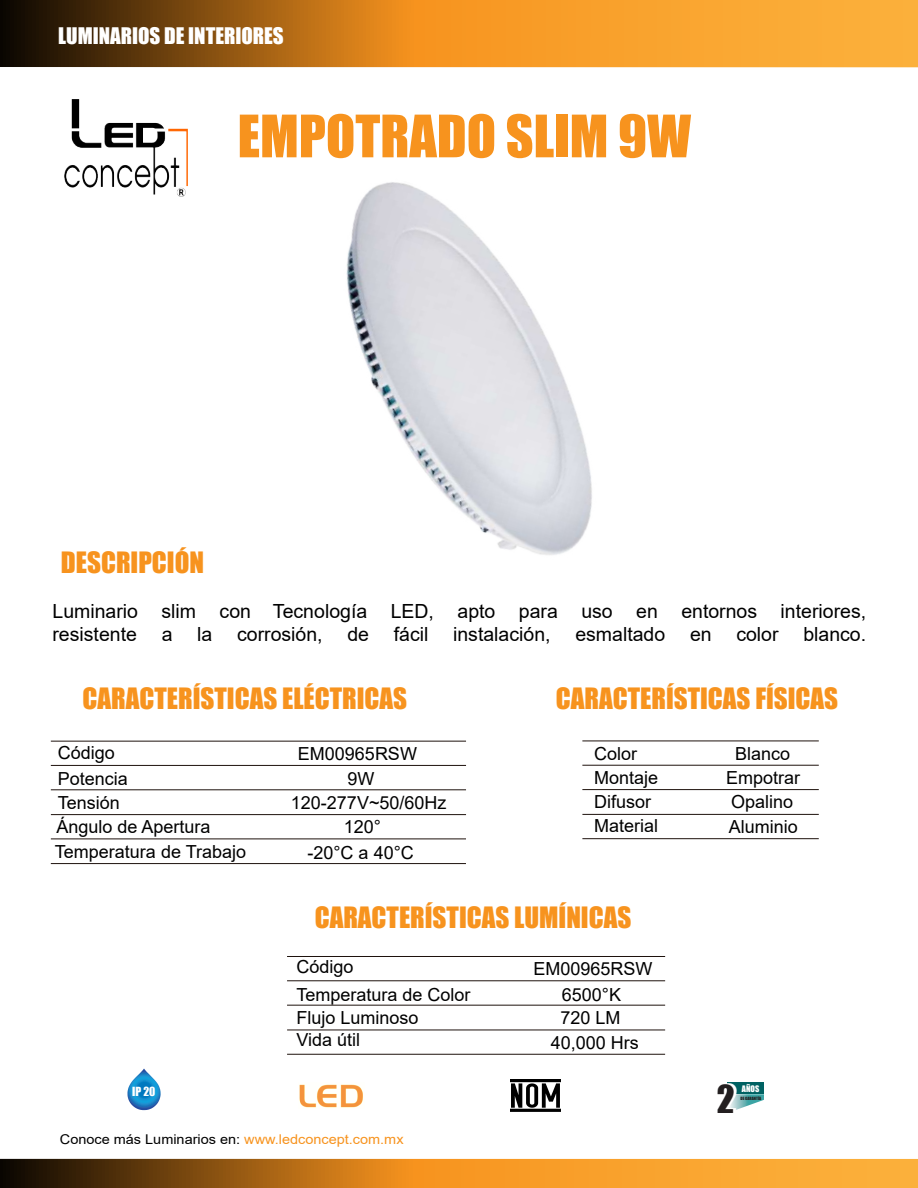
<style>
.page{position:relative;width:918px;height:1188px;background:#fff}
.page>*{position:absolute;margin:0;border:0;box-sizing:border-box;transform-origin:0 0}
.t1{font:54px "Impact";color:#f7931e}
.t2{font:35.4px "Impact";color:#fff}
.t3{font:27px "Impact";color:#f7931e}
.t4{font:21px "Impact";color:#fff}
.t5{font:19.5px/23.4px "Arial";color:#000}
.t6{font:18px/24px "Arial";color:#000}
.t7{font:13.5px "Arial";color:#000;scale:1.07 1}
.t8{font:11.55px "Impact";color:#fff}
.t9{font:8.25px "Impact";color:#fff}
.t10{font:4.05px "Impact";color:#231f20}
.s1{color:#f7931e}
</style>
<div class="page">
<svg style="left:0;top:0;width:918px;height:67px;background:#c37c20"></svg>
<img style="left:64px;top:100px;width:123px;height:97px">
<img style="left:346px;top:182px;width:246px;height:373px">
<svg style="left:0;top:1159px;width:918px;height:29px;background:#c37c20"></svg>
<hr style="left:51px;top:741px;width:415px;height:1px;background:#1e120d">
<hr style="left:51px;top:765px;width:415px;height:1px;background:#1e120d">
<hr style="left:51px;top:790px;width:415px;height:1px;background:#1e120d">
<hr style="left:51px;top:814px;width:415px;height:1px;background:#1e120d">
<hr style="left:51px;top:839px;width:415px;height:1px;background:#1e120d">
<hr style="left:51px;top:863px;width:415px;height:1px;background:#1e120d">
<hr style="left:287px;top:956px;width:378px;height:1px;background:#1e120d">
<hr style="left:287px;top:981px;width:378px;height:1px;background:#1e120d">
<hr style="left:287px;top:1005px;width:378px;height:1px;background:#1e120d">
<hr style="left:287px;top:1030px;width:378px;height:1px;background:#1e120d">
<hr style="left:287px;top:1054px;width:378px;height:1px;background:#1e120d">
<hr style="left:582px;top:741px;width:237px;height:1px;background:#1e120d">
<hr style="left:582px;top:765px;width:237px;height:1px;background:#1e120d">
<hr style="left:582px;top:789px;width:237px;height:1px;background:#1e120d">
<hr style="left:582px;top:814px;width:237px;height:1px;background:#1e120d">
<hr style="left:582px;top:838px;width:237px;height:1px;background:#1e120d">
<img style="left:510px;top:1080px;width:51px;height:32px">
<img style="left:299px;top:1084px;width:64px;height:24px">
<svg style="left:127px;top:1069px;width:34px;height:41px"></svg>
<div style="left:728px;top:1083px;width:36px;height:11px;background:#006263"></div>
<svg style="left:729px;top:1094px;width:35px;height:18px"></svg>
<p class="t4" style="left:58px;top:20px;width:227px">LUMINARIOS DE INTERIORES</p>
<h1 class="t1" style="left:238px;top:94px;width:455px">EMPOTRADO SLIM 9W</h1>
<h3 class="t3" style="left:61px;top:542px;width:145px">DESCRIPCIÓN</h3>
<p class="t5" style="left:52px;top:599px;width:815px">Luminario slim con Tecnología LED, apto para uso en entornos interiores, resistente</p>
<p class="t5" style="left:162px;top:623px;width:12px">a</p>
<p class="t5" style="left:197px;top:623px;width:17px">la</p>
<p class="t5" style="left:237px;top:623px;width:87px">corrosión,</p>
<p class="t5" style="left:347px;top:623px;width:23px">de</p>
<p class="t5" style="left:394px;top:623px;width:36px">fácil</p>
<p class="t5" style="left:453px;top:623px;width:99px">instalación,</p>
<p class="t5" style="left:575px;top:623px;width:91px">esmaltado</p>
<p class="t5" style="left:690px;top:623px;width:23px">en</p>
<p class="t5" style="left:736px;top:623px;width:44px">color</p>
<p class="t5" style="left:803px;top:623px;width:64px">blanco.</p>
<h3 class="t3" style="left:83px;top:677px;width:326px">CARACTERÍSTICAS ELÉCTRICAS</h3>
<h3 class="t3" style="left:556px;top:677px;width:284px">CARACTERÍSTICAS FÍSICAS</h3>
<p class="t6" style="left:726px;top:741px;width:76px;text-align:center">Blanco<br>Empotrar<br>Opalino</p>
<p class="t6" style="left:729px;top:815px;width:71px">Aluminio</p>
<p class="t6" style="left:58px;top:739px;width:72px;line-height:26.8px">Código<br>Potencia</p>
<p class="t6" style="left:55px;top:791px;width:193px;line-height:24.6px">Tensión<br>Ángulo de Apertura<br>Temperatura de Trabajo</p>
<p class="t6" style="left:298px;top:742px;width:121px">EM00965RSW</p>
<p class="t6" style="left:347px;top:767px;width:28px">9W</p>
<p class="t6" style="left:291px;top:791px;width:157px">120-277V~50/60Hz</p>
<p class="t6" style="left:344px;top:815px;width:39px">120°</p>
<p class="t6" style="left:307px;top:840px;width:108px">-20°C a 40°C</p>
<p class="t6" style="left:594px;top:742px;width:66px">Color<br>Montaje<br>Difusor<br>Material</p>
<h3 class="t3" style="left:315px;top:896px;width:318px">CARACTERÍSTICAS LUMÍNICAS</h3>
<p class="t6" style="left:296px;top:955px;width:59px">Código</p>
<p class="t6" style="left:533px;top:956px;width:121px">EM00965RSW</p>
<p class="t6" style="left:562px;top:982px;width:61px">6500°K</p>
<p class="t6" style="left:551px;top:1031px;width:90px">40,000 Hrs</p>
<p class="t6" style="left:296px;top:983px;width:176px">Temperatura de Color</p>
<p class="t6" style="left:296px;top:1006px;width:124px;line-height:22.4px">Flujo Luminoso<br>Vida útil</p>
<p class="t6" style="left:560px;top:1005px;width:62px">720 LM</p>
<p class="t8" style="left:132px;top:1082px;width:25px">IP 20</p>
<h2 class="t2" style="left:720px;top:1071px;width:19px">2</h2>
<p class="t9" style="left:742px;top:1083px;width:19px">AÑOS</p>
<p class="t10" style="left:740px;top:1095px;width:22px">DE GARANTÍA</p>
<p class="t7" style="left:60px;top:1130px;width:323px">Conoce más Luminarios en: <span class="s1">www.ledconcept.com.mx</span></p>
</div>
